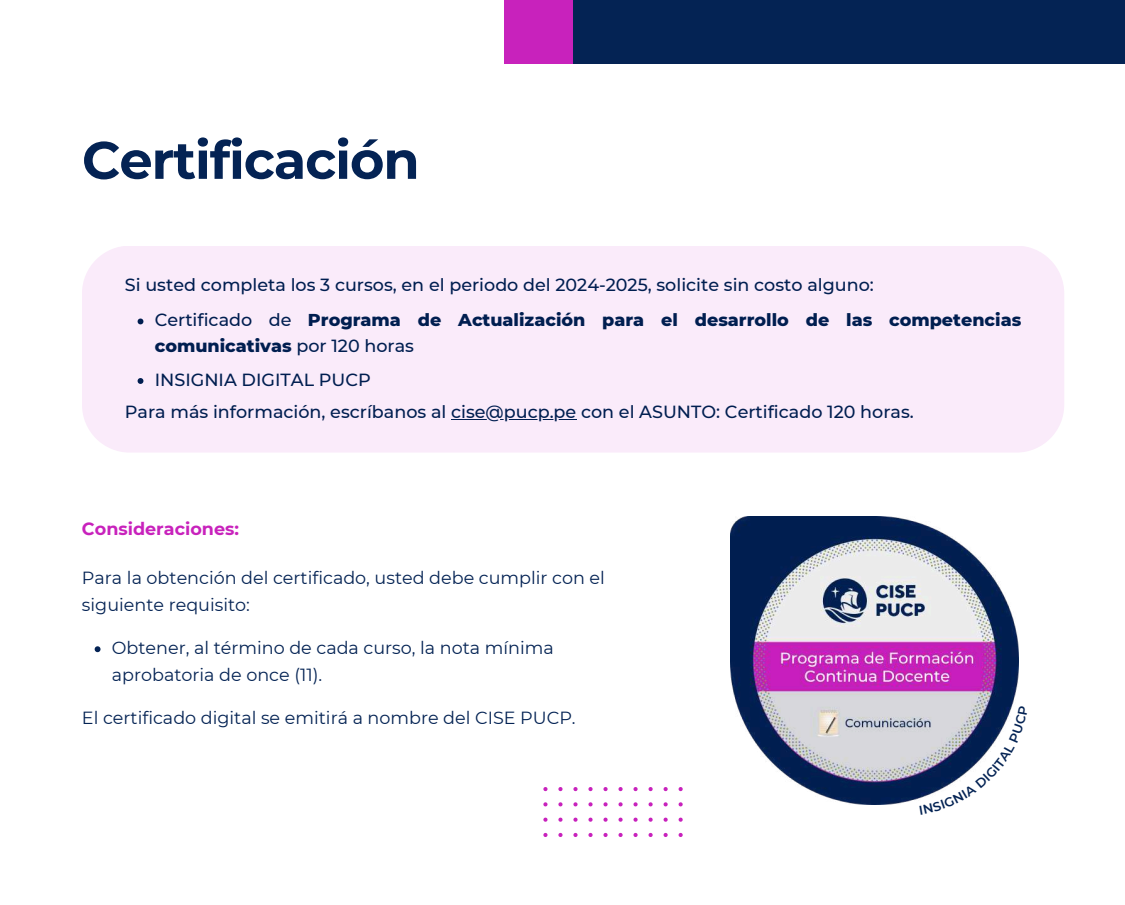
<style>
.page{position:relative;width:1125px;height:905px;background:#fff}
.page>*{position:absolute;margin:0;border:0;box-sizing:border-box;transform-origin:0 0}
.t1{font:700 52.62px "Montserrat";letter-spacing:-.02em;color:#042354}
.t2{font:500 17.5px/35.1px "Montserrat";color:#001e50}
.t3{font:17.5px/27.4px "Montserrat";color:#042354}
.t4{font:700 17.5px "Montserrat";color:#c822bc}
.s1{font-weight:800}
</style>
<div class="page">
<div style="left:573px;top:0;width:552px;height:63px;background:#042354"></div>
<div style="left:504px;top:0;width:69px;height:63px;background:#c822bc"></div>
<img style="left:730px;top:517px;width:288px;height:288px">
<div style="left:82px;top:246px;width:982px;height:206px;background:#faebfa;border-radius:48px"></div>
<svg style="left:138px;top:318px;width:5px;height:6px"></svg>
<svg style="left:138px;top:378px;width:5px;height:6px"></svg>
<hr style="left:451px;top:419px;width:125px;height:1px;background:#001e50">
<svg style="left:95px;top:646px;width:6px;height:6px"></svg>
<svg style="left:543px;top:787px;width:5px;height:4px"></svg>
<svg style="left:558px;top:787px;width:5px;height:4px"></svg>
<svg style="left:573px;top:787px;width:5px;height:4px"></svg>
<svg style="left:588px;top:787px;width:5px;height:4px"></svg>
<svg style="left:603px;top:787px;width:5px;height:4px"></svg>
<svg style="left:619px;top:787px;width:4px;height:4px"></svg>
<svg style="left:634px;top:787px;width:4px;height:4px"></svg>
<svg style="left:649px;top:787px;width:4px;height:4px"></svg>
<svg style="left:664px;top:787px;width:4px;height:4px"></svg>
<svg style="left:679px;top:787px;width:4px;height:4px"></svg>
<svg style="left:543px;top:802px;width:5px;height:4px"></svg>
<svg style="left:558px;top:802px;width:5px;height:4px"></svg>
<svg style="left:573px;top:802px;width:5px;height:4px"></svg>
<svg style="left:588px;top:802px;width:5px;height:4px"></svg>
<svg style="left:603px;top:802px;width:5px;height:4px"></svg>
<svg style="left:619px;top:802px;width:4px;height:4px"></svg>
<svg style="left:634px;top:802px;width:4px;height:4px"></svg>
<svg style="left:649px;top:802px;width:4px;height:4px"></svg>
<svg style="left:664px;top:802px;width:4px;height:4px"></svg>
<svg style="left:679px;top:802px;width:4px;height:4px"></svg>
<svg style="left:543px;top:817px;width:5px;height:4px"></svg>
<svg style="left:558px;top:817px;width:5px;height:4px"></svg>
<svg style="left:573px;top:817px;width:5px;height:4px"></svg>
<svg style="left:588px;top:817px;width:5px;height:4px"></svg>
<svg style="left:603px;top:817px;width:5px;height:4px"></svg>
<svg style="left:619px;top:817px;width:4px;height:4px"></svg>
<svg style="left:634px;top:817px;width:4px;height:4px"></svg>
<svg style="left:649px;top:817px;width:4px;height:4px"></svg>
<svg style="left:664px;top:817px;width:4px;height:4px"></svg>
<svg style="left:679px;top:817px;width:4px;height:4px"></svg>
<svg style="left:543px;top:833px;width:5px;height:4px"></svg>
<svg style="left:558px;top:833px;width:5px;height:4px"></svg>
<svg style="left:573px;top:833px;width:5px;height:4px"></svg>
<svg style="left:588px;top:833px;width:5px;height:4px"></svg>
<svg style="left:603px;top:833px;width:5px;height:4px"></svg>
<svg style="left:619px;top:833px;width:4px;height:4px"></svg>
<svg style="left:634px;top:833px;width:4px;height:4px"></svg>
<svg style="left:649px;top:833px;width:4px;height:4px"></svg>
<svg style="left:664px;top:833px;width:4px;height:4px"></svg>
<svg style="left:679px;top:833px;width:4px;height:4px"></svg>
<svg style="left:920px;top:706px;width:98px;height:99px"></svg>
<h1 class="t1" style="left:82px;top:128px;width:339px">Certificación</h1>
<p class="t2" style="left:155px;top:267px;width:868px;text-indent:-30px">Si usted completa los 3 cursos, en el periodo del 2024-2025, solicite sin costo alguno:<br>Certificado de <span class="s1">Programa de Actualización para el desarrollo de las competencias</span></p>
<p class="t2" style="left:155px;top:328px;width:261px;line-height:34.1px"><span class="s1">comunicativas</span> por 120 horas<br>INSIGNIA DIGITAL PUCP</p>
<p class="t2" style="left:125px;top:394px;width:790px">Para más información, escríbanos al cise@pucp.pe con el ASUNTO: Certificado 120 horas.</p>
<p class="t4" style="left:82px;top:517px;width:159px">Consideraciones:</p>
<p class="t3" style="left:82px;top:564px;width:524px">Para la obtención del certificado, usted debe cumplir con el siguiente requisito:</p>
<p class="t3" style="left:112px;top:634px;width:444px">Obtener, al término de cada curso, la nota mínima aprobatoria de once (11).</p>
<p class="t3" style="left:82px;top:704px;width:495px">El certificado digital se emitirá a nombre del CISE PUCP.</p>
</div>
